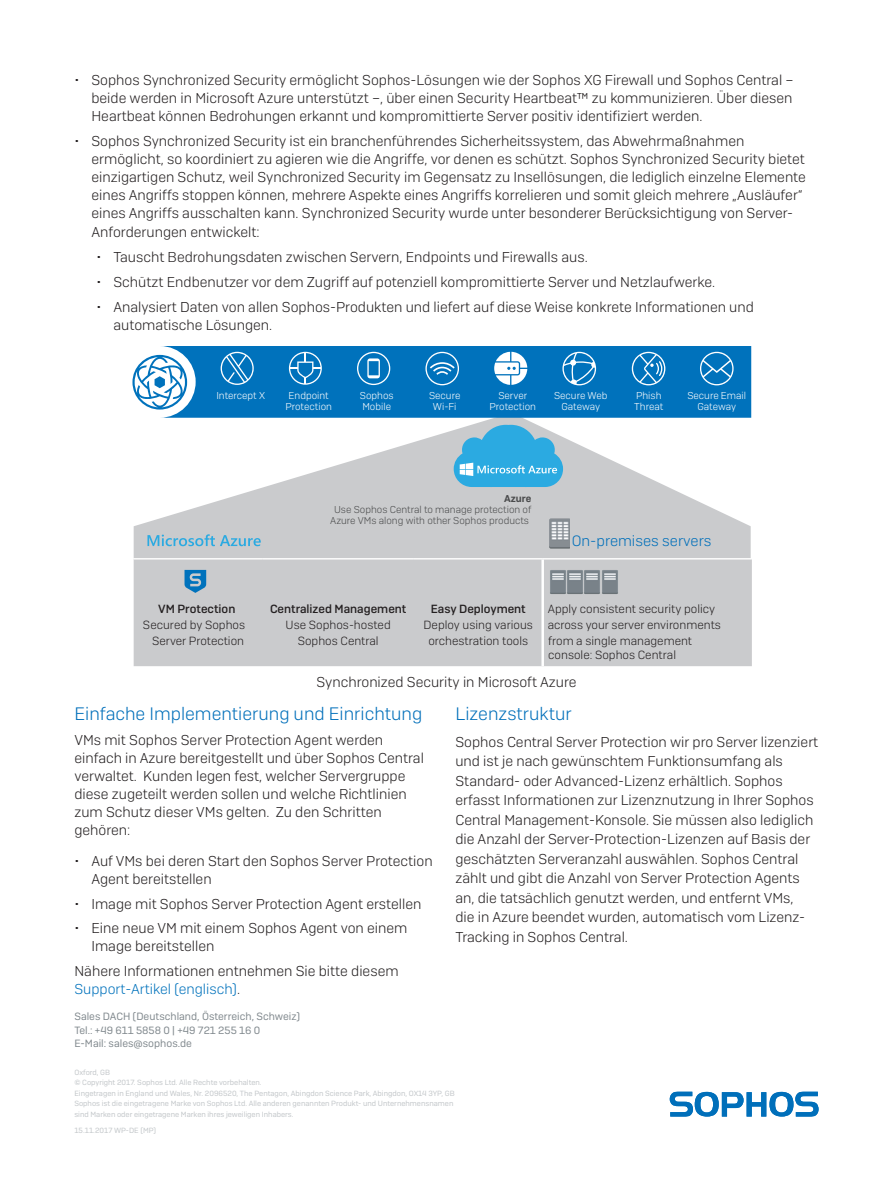
<style>
.page{position:relative;width:893px;height:1191px;background:#fff}
.page>*{position:absolute;margin:0;border:0;box-sizing:border-box;transform-origin:0 0}
.Body_SUBHEAD_1{font:300 18px "Sophos Sans";color:#006fba}
.t1{font:300 15px "Sophos Sans";color:#006fba}
.Body_Copy{font:300 14.25px/18px "Sophos Sans";color:#231f20}
.Body_Copy_Bullets{font:300 14.25px "Sophos Sans";color:#231f20}
.t2{font:300 11.85px/16.2px "Sophos Sans";color:#231f20;text-align:center}
.t3{font:500 11.85px "Sophos Sans";color:#231f20}
.t4{font:10.5px/13.5px "Sophos Sans";color:#81898e}
.t5{font:300 9.9px/11.2px "Sophos Sans";color:#fff;text-align:center}
.t6{font:300 9.9px/11.2px "Sophos Sans";color:#4b4c4d;text-align:right}
.t7{font:7.5px/10.5px "Sophos Sans";color:#c2c6c9}
.s1{font-weight:600}
.s2{font-weight:500}
.s3{color:#0072bc}
</style>
<div class="page">
<svg style="left:670px;top:1091px;width:149px;height:25px"></svg>
<svg style="left:134px;top:418px;width:617px;height:140px;fill:#cacbcd"></svg>
<div style="left:160px;top:346px;width:591px;height:72px;background:#0072bc"></div>
<svg style="left:132px;top:355px;width:55px;height:54px"></svg>
<svg style="left:221px;top:352px;width:33px;height:33px"></svg>
<svg style="left:289px;top:352px;width:33px;height:33px"></svg>
<svg style="left:357px;top:352px;width:33px;height:33px"></svg>
<svg style="left:425px;top:352px;width:34px;height:33px"></svg>
<svg style="left:494px;top:352px;width:33px;height:33px"></svg>
<svg style="left:562px;top:352px;width:34px;height:33px"></svg>
<svg style="left:700px;top:352px;width:34px;height:33px"></svg>
<svg style="left:454px;top:425px;width:109px;height:62px;background:#59b6df"></svg>
<svg style="left:147px;top:534px;width:114px;height:12px"></svg>
<img style="left:549px;top:518px;width:20px;height:30px">
<div style="left:134px;top:559px;width:618px;height:107px;background:#cacbcd"></div>
<hr style="left:541px;top:559px;width:3px;height:107px;background:#fff">
<img style="left:544px;top:566px;width:17px;height:30px">
<img style="left:561px;top:566px;width:17px;height:30px">
<img style="left:578px;top:566px;width:17px;height:30px">
<img style="left:595px;top:566px;width:28px;height:30px">
<svg style="left:185px;top:570px;width:21px;height:23px"></svg>
<svg style="left:632px;top:352px;width:33px;height:33px"></svg>
<p class="Body_Copy" style="left:91px;top:71px;width:704px;text-align:justify;text-indent:-17px">• Sophos Synchronized Security ermöglicht Sophos-Lösungen wie der Sophos XG Firewall und Sophos Central – beide werden in Microsoft Azure unterstützt –, über einen Security Heartbeat™ zu kommunizieren. Über diesen Heartbeat können Bedrohungen erkannt und kompromittierte Server positiv identifiziert werden.</p>
<p class="Body_Copy" style="left:91px;top:132px;width:716px;text-indent:-17px">• Sophos Synchronized Security ist ein branchenführendes Sicherheitssystem, das Abwehrmaßnahmen ermöglicht, so koordiniert zu agieren wie die Angriffe, vor denen es schützt. Sophos Synchronized Security bietet einzigartigen Schutz, weil Synchronized Security im Gegensatz zu Insellösungen, die lediglich einzelne Elemente eines Angriffs stoppen können, mehrere Aspekte eines Angriffs korrelieren und somit gleich mehrere „Ausläufer“ eines Angriffs ausschalten kann. Synchronized Security wurde unter besonderer Berücksichtigung von Server-</p>
<p class="Body_Copy" style="left:91px;top:223px;width:170px">Anforderungen entwickelt:</p>
<p class="Body_Copy" style="left:96px;top:248px;width:493px">• Tauscht Bedrohungsdaten zwischen Servern, Endpoints und Firewalls aus.</p>
<p class="Body_Copy" style="left:96px;top:273px;width:620px">• Schützt Endbenutzer vor dem Zugriff auf potenziell kompromittierte Server und Netzlaufwerke.</p>
<p class="Body_Copy" style="left:113px;top:297px;width:642px;text-indent:-17px">• Analysiert Daten von allen Sophos-Produkten und liefert auf diese Weise konkrete Informationen und automatische Lösungen.</p>
<p class="t5" style="left:216px;top:390px;width:50px">Intercept X</p>
<p class="t5" style="left:285px;top:390px;width:48px">Endpoint<br>Protection</p>
<p class="t5" style="left:360px;top:390px;width:35px;text-align:left">Sophos<br>Mobile</p>
<p class="t5" style="left:429px;top:390px;width:33px">Secure<br>Wi-Fi</p>
<p class="t5" style="left:489px;top:390px;width:48px">Server<br>Protection</p>
<p class="t5" style="left:554px;top:390px;width:55px">Secure Web<br>Gateway</p>
<p class="t5" style="left:634px;top:390px;width:31px;text-align:left">Phish<br>Threat</p>
<p class="t5" style="left:687px;top:390px;width:60px">Secure Email<br>Gateway</p>
<p class="t6" style="left:330px;top:492px;width:203px"><span class="s1">Azure<br></span>Use Sophos Central to manage protection of<br>Azure VMs along with other Sophos products</p>
<p class="t1" style="left:572px;top:531px;width:141px">On-premises servers</p>
<p class="t3" style="left:158px;top:601px;width:79px">VM Protection</p>
<p class="t2" style="left:143px;top:616px;width:104px">Secured by Sophos</p>
<p class="t2" style="left:152px;top:632px;width:94px">Server Protection</p>
<p class="t2" style="left:270px;top:600px;width:138px"><span class="s2">Centralized Management<br></span>Use Sophos-hosted<br>Sophos Central</p>
<p class="t2" style="left:424px;top:600px;width:111px"><span class="s2">Easy Deployment<br></span>Deploy using various orchestration tools</p>
<p class="t2" style="left:548px;top:600px;width:175px;text-align:left">Apply consistent security policy across your server environments from a single management</p>
<p class="t2" style="left:548px;top:646px;width:129px">console: Sophos Central</p>
<p class="Body_Copy_Bullets" style="left:316px;top:674px;width:261px">Synchronized Security in Microsoft Azure</p>
<p class="Body_SUBHEAD_1" style="left:74px;top:703px;width:349px">Einfache Implementierung und Einrichtung</p>
<p class="Body_Copy" style="left:74px;top:731px;width:351px">VMs mit Sophos Server Protection Agent werden einfach in Azure bereitgestellt und über Sophos Central verwaltet. Kunden legen fest, welcher Servergruppe diese zugeteilt werden sollen und welche Richtlinien zum Schutz dieser VMs gelten. Zu den Schritten gehören:</p>
<p class="Body_Copy" style="left:91px;top:851px;width:343px;text-indent:-17px">• Auf VMs bei deren Start den Sophos Server Protection<br>Agent bereitstellen</p>
<p class="Body_Copy" style="left:74px;top:894px;width:349px">• Image mit Sophos Server Protection Agent erstellen</p>
<p class="Body_Copy" style="left:91px;top:919px;width:318px;text-indent:-17px">• Eine neue VM mit einem Sophos Agent von einem<br>Image bereitstellen</p>
<p class="Body_Copy" style="left:74px;top:962px;width:326px">Nähere Informationen entnehmen Sie bitte diesem<br><span class="s3">Support-Artikel (englisch)</span>.</p>
<p class="Body_SUBHEAD_1" style="left:455px;top:703px;width:118px">Lizenzstruktur</p>
<p class="Body_Copy" style="left:455px;top:731px;width:364px;line-height:19.5px">Sophos Central Server Protection wir pro Server lizenziert und ist je nach gewünschtem Funktionsumfang als Standard- oder Advanced-Lizenz erhältlich. Sophos erfasst Informationen zur Lizenznutzung in Ihrer Sophos Central Management-Konsole. Sie müssen also lediglich die Anzahl der Server-Protection-Lizenzen auf Basis der geschätzten Serveranzahl auswählen. Sophos Central zählt und gibt die Anzahl von Server Protection Agents an, die tatsächlich genutzt werden, und entfernt VMs,<br>die in Azure beendet wurden, automatisch vom Lizenz-Tracking in Sophos Central.</p>
<p class="t4" style="left:74px;top:1009px;width:227px">Sales DACH (Deutschland, Österreich, Schweiz)<br>Tel.: +49 611 5858 0 | +49 721 255 16 0<br>E-Mail: sales@sophos.de</p>
<p class="t7" style="left:74px;top:1066px;width:382px">Oxford, GB<br>© Copyright 2017. Sophos Ltd. Alle Rechte vorbehalten.<br>Eingetragen in England und Wales, Nr. 2096520, The Pentagon, Abingdon Science Park, Abingdon, OX14 3YP, GB Sophos ist die eingetragene Marke von Sophos Ltd. Alle anderen genannten Produkt- und Unternehmensnamen sind Marken oder eingetragene Marken ihres jeweiligen Inhabers.</p>
<p class="t7" style="left:74px;top:1124px;width:83px">15.11.2017 WP-DE (MP)</p>
</div>
